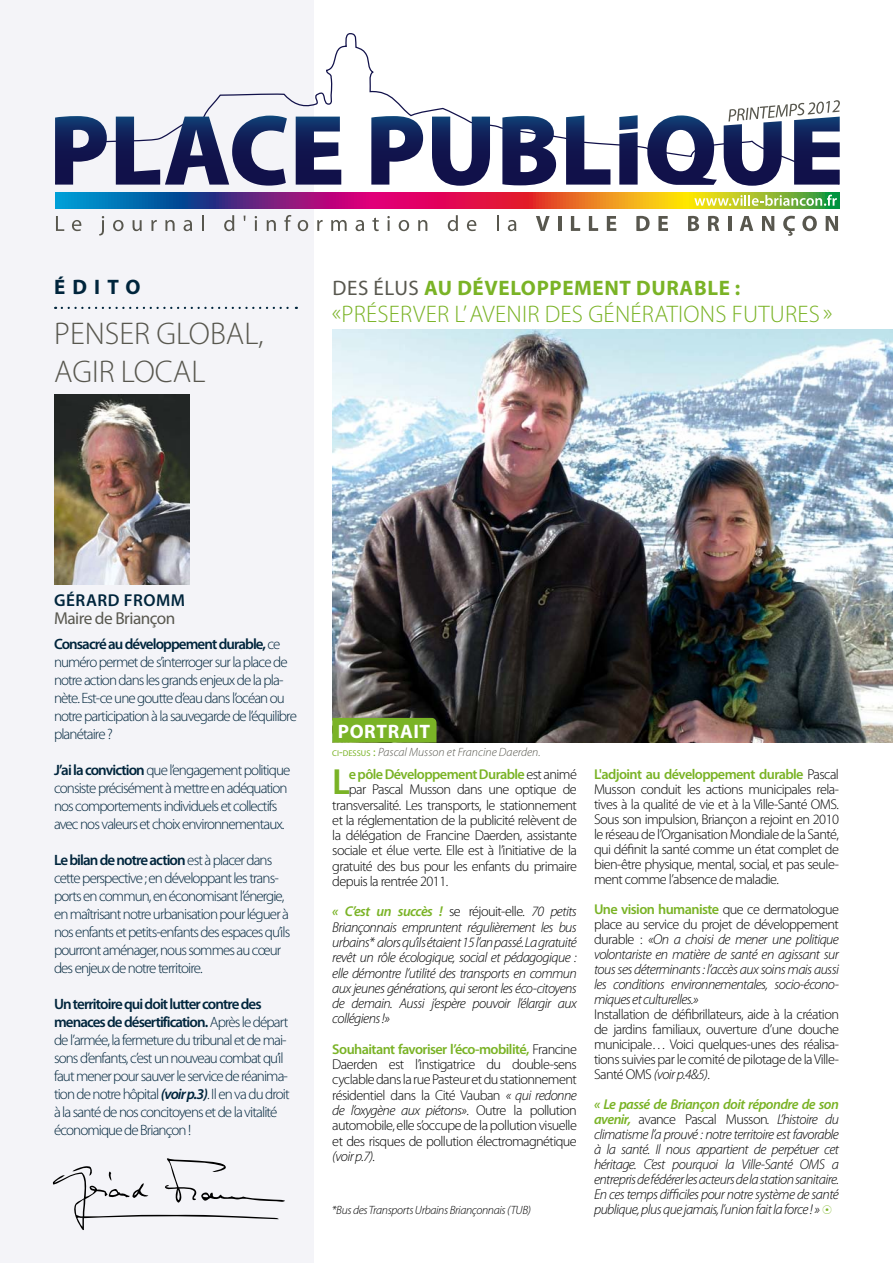
<style>
.page{position:relative;width:893px;height:1263px;background:#fff}
.page>*{position:absolute;margin:0;border:0;box-sizing:border-box;transform-origin:0 0}
.t1{font:600 36.45px "Myriad Pro";color:#7ab326}
.t2{font:300 31.5px/37.8px "Myriad Pro";color:#58574e}
.t3{font:300 24px "Myriad Pro";letter-spacing:.01em;color:#7ab326}
.t4{font:700 21px "Myriad Pro";letter-spacing:.03em;color:#7ab326}
.t5{font:700 21px "Myriad Pro";letter-spacing:.34em;color:#00253c}
.t6{font:700 19.5px "Myriad Pro";letter-spacing:.03em;color:#fff}
.t7{font:17.25px "Myriad Pro";letter-spacing:-.03em;color:#58574e}
.t8{font:600 17.25px "Myriad Pro";letter-spacing:.03em;color:#00253c}
.t9{font:300 15px/18px "Myriad Pro";letter-spacing:-.06em;color:#00253c}
.t10{font:300 14.25px/15px "Myriad Pro";letter-spacing:-.04em;color:#000;text-align:justify}
.t11{font:italic 300 14.25px/15px "Myriad Pro";letter-spacing:-.04em;color:#000;text-align:justify}
.t12{font:600 14.25px "Myriad Pro";letter-spacing:-.04em;color:#7ab326}
.t13{font:italic 300 12px "Myriad Pro";letter-spacing:-.03em;color:#000}
.t14{font:italic 300 12px "Myriad Pro";color:#58574e}
.s1{font-weight:400;color:#58574e}
.s2{font-weight:600}
.s3{font-weight:600;font-style:italic}
.s4{font-weight:400;font-style:normal;font-size:8.4px;color:#7ab326}
.s5{font-weight:400;font-style:normal;color:#7ab326}
.s6{font-weight:300;color:#000}
.s7{font-weight:600;color:#7ab326}
.s8{font-weight:600;font-style:normal;color:#7ab326}
.s9{font-style:normal}
.s10{font-style:italic}
</style>
<div class="page">
<div style="left:0;top:0;width:314px;height:1263px;background:#f4f4f8"></div>
<svg style="left:53px;top:1158px;width:232px;height:72px"></svg>
<svg style="left:62px;top:307px;width:235px;height:2px"></svg>
<svg style="left:204px;top:33px;width:254px;height:82px"></svg>
<svg style="left:55px;top:115px;width:785px;height:71px"></svg>
<svg style="left:56px;top:216px;width:8px;height:15px"></svg>
<svg style="left:72px;top:220px;width:9px;height:11px"></svg>
<svg style="left:99px;top:216px;width:5px;height:20px"></svg>
<svg style="left:113px;top:220px;width:11px;height:11px"></svg>
<svg style="left:133px;top:220px;width:9px;height:11px"></svg>
<svg style="left:151px;top:220px;width:6px;height:11px"></svg>
<svg style="left:165px;top:220px;width:10px;height:11px"></svg>
<svg style="left:184px;top:220px;width:8px;height:11px"></svg>
<svg style="left:202px;top:215px;width:2px;height:16px"></svg>
<svg style="left:224px;top:215px;width:10px;height:16px"></svg>
<svg style="left:255px;top:216px;width:2px;height:15px"></svg>
<svg style="left:267px;top:220px;width:9px;height:11px"></svg>
<svg style="left:284px;top:215px;width:7px;height:16px"></svg>
<svg style="left:298px;top:220px;width:10px;height:11px"></svg>
<svg style="left:317px;top:220px;width:6px;height:11px"></svg>
<svg style="left:331px;top:220px;width:16px;height:11px"></svg>
<svg style="left:356px;top:220px;width:8px;height:11px"></svg>
<svg style="left:372px;top:218px;width:7px;height:13px"></svg>
<svg style="left:387px;top:216px;width:3px;height:15px"></svg>
<svg style="left:399px;top:220px;width:10px;height:11px"></svg>
<svg style="left:418px;top:220px;width:9px;height:11px"></svg>
<svg style="left:448px;top:215px;width:10px;height:16px"></svg>
<svg style="left:467px;top:220px;width:9px;height:11px"></svg>
<svg style="left:497px;top:215px;width:2px;height:16px"></svg>
<svg style="left:508px;top:220px;width:8px;height:11px"></svg>
<svg style="left:536px;top:216px;width:14px;height:15px"></svg>
<hr style="left:558px;top:216px;width:3px;height:15px;background:#58574e">
<svg style="left:571px;top:216px;width:9px;height:15px"></svg>
<svg style="left:589px;top:216px;width:9px;height:15px"></svg>
<svg style="left:607px;top:216px;width:9px;height:15px"></svg>
<svg style="left:636px;top:216px;width:14px;height:15px"></svg>
<svg style="left:658px;top:216px;width:10px;height:15px"></svg>
<svg style="left:688px;top:216px;width:11px;height:15px"></svg>
<svg style="left:708px;top:216px;width:11px;height:15px"></svg>
<hr style="left:728px;top:216px;width:3px;height:15px;background:#58574e">
<svg style="left:740px;top:216px;width:13px;height:15px"></svg>
<svg style="left:762px;top:216px;width:12px;height:15px"></svg>
<svg style="left:783px;top:216px;width:12px;height:20px"></svg>
<svg style="left:802px;top:216px;width:15px;height:15px"></svg>
<svg style="left:826px;top:216px;width:12px;height:15px"></svg>
<svg style="left:55px;top:192px;width:785px;height:16px;background:#984f61"></svg>
<svg style="left:694px;top:195px;width:143px;height:11px"></svg>
<svg style="left:728px;top:100px;width:112px;height:22px"></svg>
<img style="left:332px;top:329px;width:561px;height:413px">
<img style="left:54px;top:394px;width:135px;height:191px">
<div style="left:332px;top:718px;width:104px;height:24px;background:#7ab326"></div>
<h3 class="t5" style="left:54px;top:273px;width:88px">ÉDITO</h3>
<h2 class="t2" style="left:54px;top:315px;width:211px">PENSER GLOBAL,<br>AGIR LOCAL</h2>
<h3 class="t4" style="left:332px;top:275px;width:409px"><span class="s1">DES éLUS</span> AU DÉVELOPPEMENT DURABLE :</h3>
<h3 class="t3" style="left:332px;top:300px;width:175px">«Pr éserver l’ avenir</h3>
<h3 class="t3" style="left:545px;top:300px;width:146px">des générations</h3>
<h3 class="t3" style="left:732px;top:300px;width:102px">futures »</h3>
<p class="t8" style="left:54px;top:589px;width:131px">gérard fromM</p>
<p class="t7" style="left:54px;top:608px;width:123px">Maire de Briançon</p>
<p class="t9" style="left:54px;top:636px;width:244px"><span class="s2">Consacré au développement durable,</span> ce numéro permet de s’interroger sur la place de notre action dans les grands enjeux de la pla&shy;nète. Est-ce une goutte d’eau dans l’océan ou notre participation à la sauvegarde de l’équilibre planétaire ?</p>
<p class="t9" style="left:54px;top:762px;width:238px"><span class="s2">J’ai la conviction</span> que l’engagement politique consiste précisément à mettre en adéquation nos comportements individuels et collectifs avec nos valeurs et choix environnementaux.</p>
<p class="t9" style="left:54px;top:852px;width:238px"><span class="s2">Le bilan de notre action</span> est à placer dans cette perspective ; en développant les trans&shy;ports en commun, en économisant l’énergie, en maîtrisant notre urbanisation pour léguer à nos enfants et petits-enfants des espaces qu’ils pourront aménager, nous sommes au cœur des enjeux de notre territoire.</p>
<p class="t9" style="left:54px;top:996px;width:237px"><span class="s2">Un territoire qui doit lutter contre des menaces de désertification.</span> Après le départ de l’armée, la fermeture du tribunal et de mai&shy;sons d’enfants, c’est un nouveau combat qu’il faut mener pour sauver le service de réanima&shy;tion de notre hôpital <span class="s3">(voir p.3)</span>. Il en va du droit à la santé de nos concitoyens et de la vitalité économique de Briançon !</p>
<h3 class="t6" style="left:338px;top:718px;width:94px">PORTRAIT</h3>
<p class="t14" style="left:332px;top:745px;width:210px"><span class="s4">CI</span><span class="s5">-</span><span class="s4">DESSUS</span> <span class="s5">:</span> Pascal Musson et Francine Daerden.</p>
<h1 class="t1" style="left:332px;top:759px;width:19px">L</h1>
<p class="t12" style="left:349px;top:765px;width:230px">e pôle Développement Durable <span class="s6">est animé</span></p>
<p class="t10" style="left:594px;top:767px;width:246px"><span class="s7">L'adjoint au développement durable</span> Pascal Musson conduit les actions municipales rela&shy;tives à la qualité de vie et à la Ville-Santé OMS.<br>Sous son impulsion, Briançon a rejoint en 2010 le réseau de l’Organisation Mondiale de la Santé, qui définit la santé comme un état complet de bien-être physique, mental, social, et pas seule&shy;ment comme l’absence de maladie.</p>
<p class="t11" style="left:594px;top:902px;width:246px"><span class="s8">Une vision humaniste</span> <span class="s9">que ce dermatologue place au service du projet de développement durable :</span> «On a choisi de mener une politique volontariste en matière de santé en agissant sur tous ses déterminants : l’accès aux soins mais aussi les conditions environnementales, socio-écono&shy;miques et culturelles.»</p>
<p class="t10" style="left:594px;top:1007px;width:246px">Installation de défibrillateurs, aide à la création de jardins familiaux, ouverture d’une douche municipale… Voici quelques-unes des réalisa&shy;tions suivies par le comité de pilotage de la Ville-Santé OMS <span class="s10">(voir p.4&amp;5)</span>.</p>
<p class="t11" style="left:594px;top:1097px;width:246px"><span class="s7">« Le passé de Briançon doit répondre de son avenir,</span> <span class="s9">avance Pascal Musson</span>. L’histoire du climatisme l’a prouvé : notre territoire est favorable à la santé. Il nous appartient de perpétuer cet héritage. C’est pourquoi la Ville-Santé OMS a entrepris de fédérer les acteurs de la station sanitaire.<br>En ces temps difficiles pour notre système de santé</p>
<p class="t10" style="left:349px;top:782px;width:229px">par Pascal Musson dans une optique de</p>
<p class="t10" style="left:332px;top:797px;width:246px">transversalité. Les transports, le stationnement</p>
<p class="t10" style="left:332px;top:813px;width:246px">et la réglementation de la publicité relèvent de</p>
<p class="t10" style="left:332px;top:828px;width:246px">la délégation de Francine Daerden, assistante</p>
<p class="t10" style="left:332px;top:843px;width:246px">sociale et élue verte. Elle est à l’initiative de la</p>
<p class="t10" style="left:332px;top:859px;width:246px">gratuité des bus pour les enfants du primaire</p>
<p class="t10" style="left:332px;top:874px;width:117px">depuis la rentrée 2011.</p>
<p class="t11" style="left:332px;top:904px;width:246px"><span class="s7">« C’est un succès !</span> <span class="s9">se réjouit-elle</span>. 70 petits Briançonnais empruntent régulièrement les bus urbains* alors qu’ils étaient 15 l’an passé. La gratuité revêt un rôle écologique, social et pédagogique : elle démontre l’utilité des transports en commun aux jeunes générations, qui seront les éco-citoyens de demain. Aussi j’espère pouvoir l’élargir aux collégiens!»</p>
<p class="t10" style="left:332px;top:1042px;width:246px"><span class="s7">Souhaitant favoriser l’éco-mobilité,</span> Francine Daerden est l’instigatrice du double-sens cyclable dans la rue Pasteur et du stationnement résidentiel dans la Cité Vauban <span class="s10">« qui redonne de l’oxygène aux piétons»</span>. Outre la pollution automobile, elle s’occupe de la pollution visuelle et des risques de pollution électromagnétique</p>
<p class="t11" style="left:332px;top:1149px;width:45px">(voir p.7).</p>
<p class="t13" style="left:332px;top:1204px;width:201px">*Bus des Transports Urbains Briançonnais (TUB)</p>
<p class="t11" style="left:594px;top:1202px;width:227px">publique, plus que jamais, l’union fait la force!»</p>
</div>
